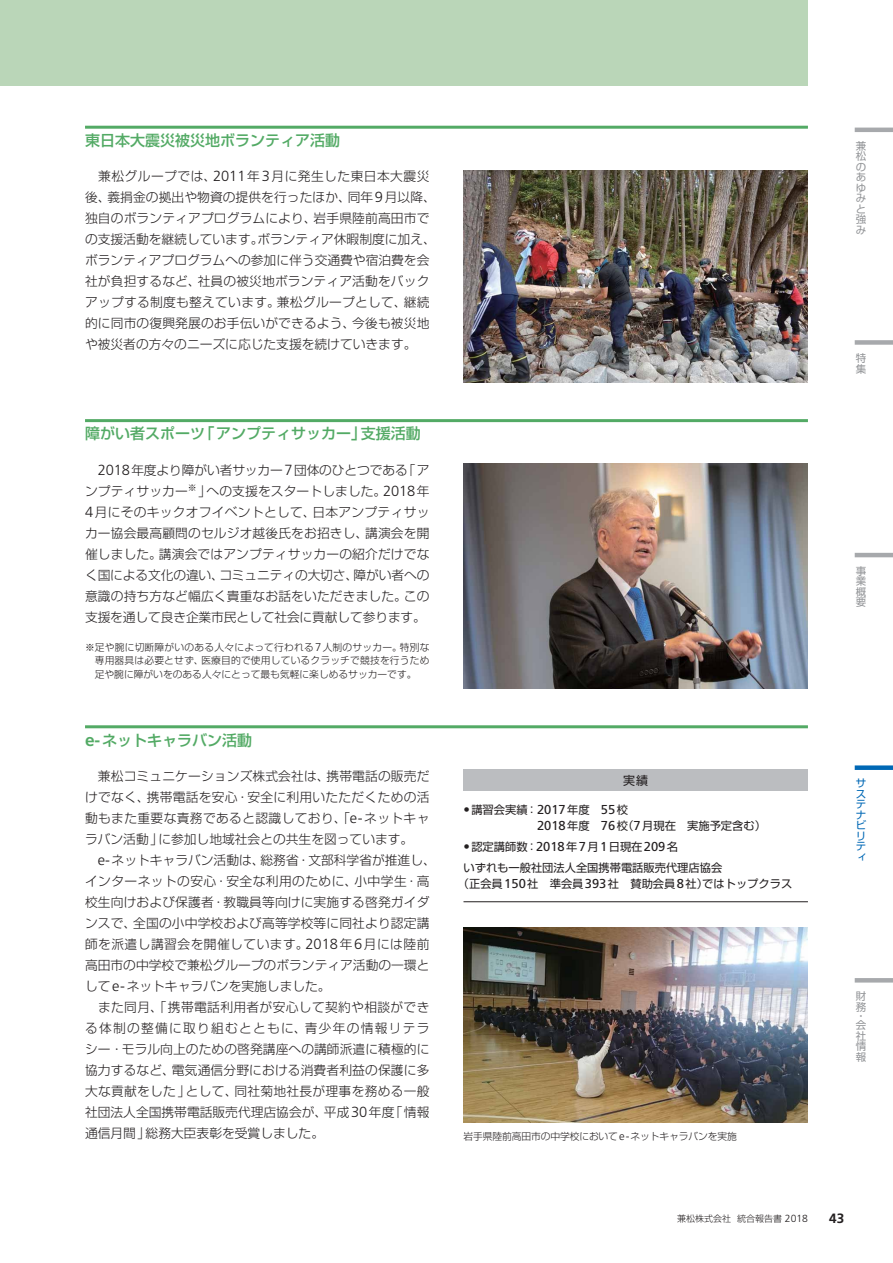
<style>
.page{position:relative;width:893px;height:1263px;background:#fff}
.page>*{position:absolute;margin:0;border:0;box-sizing:border-box;transform-origin:0 0}
.t1{font:15px "Shin Go Pro Medium 90 pv RKSJ H";color:#53aa65}
.t2{font:700 13.5px "Frutiger";color:#231f20}
.t3{font:12.75px/21px "Shin Go Pro Light 90 pv RKSJ H";letter-spacing:.01em;color:#231f20;text-align:justify}
.t4{font:12px "Shin Go Pro Regular 90 pv RKSJ H";color:#231f20}
.t5{font:11.25px/16.5px "Shin Go Pro Regular 90 pv RKSJ H";color:#231f20}
.t6{font:10.5px/10.5px "Shin Go Pro Regular 90 pv RKSJ H";color:#939598;text-align:justify}
.t7{font:10.5px/10.5px "Shin Go Pro Regular 90 pv RKSJ H";color:#0068b5}
.t8{font:9.75px/13.5px "Shin Go Pro Light 90 pv RKSJ H";color:#231f20;text-align:justify}
.t9{font:9px "Shin Go Pro Light 90 pv RKSJ H";color:#231f20}
.s1{font-family:"Frutiger";font-weight:300;font-size:14.7px}
.s2{font-family:"Frutiger";font-weight:300;font-size:11.25px}
.s3{font-family:"Frutiger";font-weight:700;font-size:17.25px}
.s4{font-family:"Frutiger";font-size:12.9px}
.s5{font-family:"Frutiger";font-weight:300;font-size:10.35px}
</style>
<div class="page">
<div style="left:0;top:0;width:808px;height:85px;background:#bad6b8"></div>
<hr style="left:855px;top:128px;width:38px;height:4px;background:#a7a9ac">
<div style="left:855px;top:340px;width:38px;height:5px;background:#a7a9ac"></div>
<hr style="left:855px;top:553px;width:38px;height:4px;background:#a7a9ac">
<div style="left:855px;top:765px;width:38px;height:5px;background:#0068b5"></div>
<hr style="left:855px;top:978px;width:38px;height:4px;background:#a7a9ac">
<hr style="left:85px;top:419px;width:723px;height:3px;background:#53aa65">
<hr style="left:85px;top:725px;width:723px;height:3px;background:#53aa65">
<hr style="left:85px;top:126px;width:723px;height:3px;background:#53aa65">
<img style="left:463px;top:170px;width:345px;height:213px">
<img style="left:463px;top:463px;width:345px;height:226px">
<hr style="left:463px;top:901px;width:345px;height:1px;background:#231f20">
<div style="left:463px;top:770px;width:345px;height:21px;background:#bbbdc0"></div>
<img style="left:463px;top:927px;width:345px;height:196px">
<p class="t1" style="left:85px;top:135px;width:256px">東日本大震災被災地ボランティア活動</p>
<p class="t3" style="left:85px;top:168px;width:352px;text-align:left">　兼松グループでは、<span class="s1">2011</span>年<span class="s1">3</span>月に発生した東日本大震災後、義捐金の拠出や物資の提供を行ったほか、同年<span class="s1">9</span>月以降、独自のボランティアプログラムにより、岩手県陸前高田市での支援活動を継続しています。ボランティア休暇制度に加え、ボランティアプログラムへの参加に伴う交通費や宿泊費を会社が負担するなど、社員の被災地ボランティア活動をバックアップする制度も整えています。兼松グループとして、継続的に同市の復興発展のお手伝いができるよう、今後も被災地や被災者の方々のニーズに応じた支援を続けていきます。</p>
<p class="t1" style="left:85px;top:428px;width:337px">障がい者スポーツ「アンプティサッカー」支援活動</p>
<p class="t3" style="left:85px;top:461px;width:346px;text-indent:13px"><span class="s1">2018</span>年度より障がい者サッカー<span class="s1">7</span>団体のひとつである「アンプティサッカー<sup>※</sup> 」への支援をスタートしました。<span class="s1">2018</span>年<span class="s1">4</span>月にそのキックオフイベントとして、日本アンプティサッカー協会最高顧問のセルジオ越後氏をお招きし、講演会を開催しました。講演会ではアンプティサッカーの紹介だけでなく国による文化の違い、コミュニティの大切さ、障がい者への意識の持ち方など幅広く貴重なお話をいただきました。この支援を通して良き企業市民として社会に貢献して参ります。</p>
<p class="t8" style="left:95px;top:642px;width:336px;text-indent:-10px">※足や腕に切断障がいのある人々によって行われる<span class="s2">7</span>人制のサッカー。特別な専用器具は必要とせず、医療目的で使用しているクラッチで競技を行うため足や腕に障がいをのある人々にとって最も気軽に楽しめるサッカーです。</p>
<p class="t1" style="left:85px;top:734px;width:169px"><span class="s3">e-</span>ネットキャラバン活動</p>
<p class="t3" style="left:85px;top:767px;width:346px">　兼松コミュニケーションズ株式会社は、携帯電話の販売だけでなく、携帯電話を安心・安全に利用いたただくための活動もまた重要な責務であると認識しており、「<span class="s1">e-</span>ネットキャラバン活動」に参加し地域社会との共生を図っています。</p>
<p class="t3" style="left:85px;top:851px;width:352px;text-align:left;text-indent:13px"><span class="s1">e-</span>ネットキャラバン活動は、総務省・文部科学省が推進し、インターネットの安心・安全な利用のために、小中学生・高校生向けおよび保護者・教職員等向けに実施する啓発ガイダンスで、全国の小中学校および高等学校等に同社より認定講師を派遣し講習会を開催しています。<span class="s1">2018</span>年<span class="s1">6</span>月には陸前高田市の中学校で兼松グループのボランティア活動の一環として<span class="s1">e-</span>ネットキャラバンを実施しました。<br>　また同月、「携帯電話利用者が安心して契約や相談ができる体制の整備に取り組むとともに、青少年の情報リテラシー・モラル向上のための啓発講座への講師派遣に積極的に協力するなど、電気通信分野における消費者利益の保護に多大な貢献をした」として、同社菊地社長が理事を務める一般社団法人全国携帯電話販売代理店協会が、平成<span class="s1">30</span>年度「情報通信月間」総務大臣表彰を受賞しました。</p>
<p class="t6" style="left:856px;top:142px;width:12px">兼松のあゆみと強み</p>
<p class="t6" style="left:856px;top:354px;width:12px">特集</p>
<p class="t6" style="left:856px;top:567px;width:12px">事業概要</p>
<p class="t4" style="left:623px;top:776px;width:27px">実績</p>
<p class="t5" style="left:537px;top:803px;width:230px;text-indent:-74px"><span class="s4">•</span>講習会実績： <span class="s4">2017</span>年度　<span class="s4">55</span>校<br><span class="s4">2018</span>年度　<span class="s4">76</span>校（<span class="s4">7</span>月現在　実施予定含む）</p>
<p class="t5" style="left:463px;top:838px;width:260px;line-height:20.7px"><span class="s4">•</span>認定講師数：<span class="s4">2018</span>年<span class="s4">7</span>月<span class="s4">1</span>日現在<span class="s4">209</span>名<br>いずれも一般社団法人全国携帯電話販売代理店協会</p>
<p class="t5" style="left:458px;top:877px;width:336px">（正会員<span class="s4">150</span>社　準会員<span class="s4">393</span>社　賛助会員<span class="s4">8</span>社）ではトップクラス</p>
<p class="t7" style="left:856px;top:780px;width:12px">サステナビリティ</p>
<p class="t8" style="left:463px;top:1131px;width:275px">岩手県陸前高田市の中学校において<span class="s2">e-</span>ネットキャラバンを実施</p>
<p class="t6" style="left:856px;top:992px;width:12px">財務</p>
<p class="t6" style="left:856px;top:1013px;width:12px;line-height:9.1px">・会</p>
<p class="t6" style="left:856px;top:1032px;width:12px">社情報</p>
<p class="t9" style="left:677px;top:1215px;width:132px">兼松株式会社 統合報告書 <span class="s5">2018</span></p>
<p class="t2" style="left:829px;top:1213px;width:17px">43</p>
</div>
